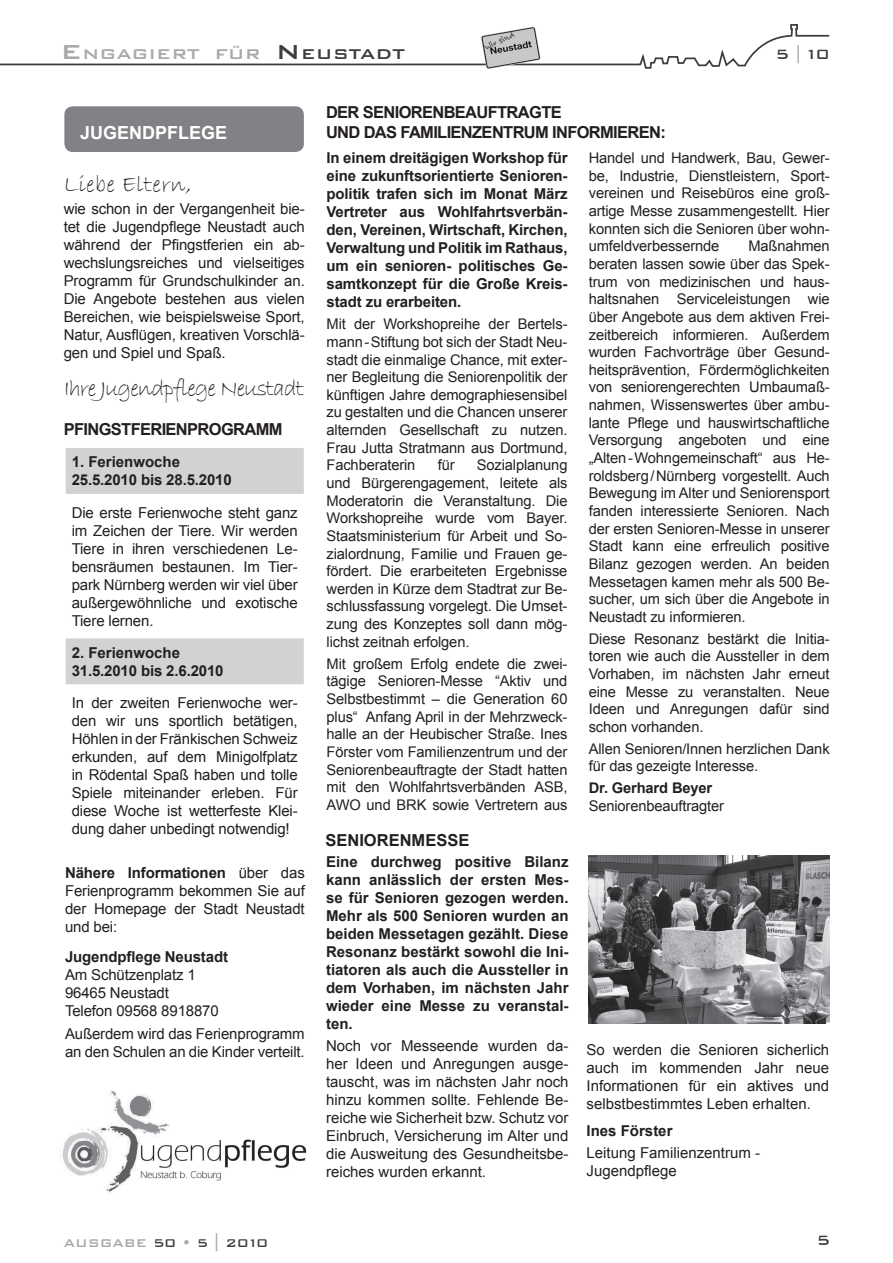
<style>
.page{position:relative;width:893px;height:1263px;background:#fff}
.page>*{position:absolute;margin:0;border:0;box-sizing:border-box;transform-origin:0 0}
.t1{font:24px "Bradley Hand ITC";letter-spacing:-.05em;color:#231f20}
.t2{font:24px "Bradley Hand ITC";letter-spacing:.01em;color:#231f20}
.t3{font:500 18.9px "Bank Gothic BT";color:#a8a9ad;scale:1.06 1}
.t4{font:700 18px "Arial";color:#fff}
.t5{font:500 18px "Bank Gothic BT";color:#3e3e3f}
.t6{font:700 16.5px/19.8px "Arial";letter-spacing:-.04em;color:#231f20}
.t7{font:700 16.5px "Arial";color:#231f20}
.t8{font:15px/18px "Arial";letter-spacing:-.01em;color:#231f20;text-align:justify}
.t9{font:700 15px/18px "Arial";letter-spacing:-.01em;color:#231f20;text-align:justify}
.t10{font:500 15px "Bank Gothic BT";color:#3e3e3f}
.t11{font:500 15px "Bank Gothic BT";color:#a8a9ad}
.t12{font:14.7px/17.7px "Arial";letter-spacing:-.01em;color:#231f20;text-align:justify}
.t13{font:700 14.7px "Arial";letter-spacing:-.01em;color:#231f20}
.s1{font-size:27px}
.s2{font-size:27px;color:#3e3e3f}
.s3{color:#3e3e3f}
.s4{color:#a8a9ad}
.s5{font-weight:700}
.s6{font-size:18px;color:#a8a9ad}
</style>
<div class="page">
<svg style="left:0;top:24px;width:830px;height:45px"></svg>
<svg style="left:481px;top:26px;width:60px;height:43px"></svg>
<img style="left:588px;top:856px;width:241px;height:167px">
<svg style="left:66px;top:448px;width:238px;height:236px"></svg>
<div style="left:64px;top:106px;width:240px;height:46px;background:#808285;border-radius:9px"></div>
<img style="left:62px;top:1091px;width:244px;height:103px">
<p class="t3" style="left:61px;top:44px;width:326px"><span class="s1">E</span>ngagiert für <span class="s2">N</span> <span class="s3">eustadt</span></p>
<p class="t4" style="left:80px;top:121px;width:149px">JUGENDPFLEGE</p>
<p class="t6" style="left:326px;top:103px;width:237px">DER SENIORENBEAUFTRAGTE und</p>
<p class="t6" style="left:364px;top:123px;width:12px">das</p>
<p class="t6" style="left:400px;top:123px;width:11px">familienzentrum</p>
<p class="t6" style="left:552px;top:123px;width:115px">INFORMIERen :</p>
<p class="t5" style="left:775px;top:44px;width:56px">5 <span class="s4">|</span>10</p>
<h1 class="t2" style="left:64px;top:169px;width:129px">Liebe Eltern,</h1>
<p class="t8" style="left:64px;top:199px;width:243px">wie schon in der Vergangenheit bie&shy;tet die Jugendpflege Neustadt auch während der Pfingstferien ein ab&shy;wechslungsreiches und vielseitiges Programm für Grundschulkinder an.<br>Die Angebote bestehen aus vielen Bereichen, wie beispielsweise Sport, Natur, Ausflügen, kreativen Vorschlä&shy;gen und Spiel und Spaß.</p>
<h1 class="t1" style="left:64px;top:373px;width:242px">Ihre Jugendpflege Neustadt</h1>
<p class="t6" style="left:64px;top:420px;width:10px">pfin</p>
<p class="t6" style="left:99px;top:420px;width:53px">gstFerienpr</p>
<p class="t6" style="left:209px;top:420px;width:38px">ogramm</p>
<p class="t9" style="left:72px;top:454px;width:162px">1. Ferienwoche<br>25.5.2010 bis 28.5.2010</p>
<p class="t8" style="left:72px;top:503px;width:228px">Die erste Ferienwoche steht ganz im Zeichen der Tiere. Wir werden Tiere in ihren verschiedenen Le&shy;bensräumen bestaunen. Im Tier&shy;park Nürnberg werden wir viel über außergewöhnliche und exotische Tiere lernen.</p>
<p class="t9" style="left:72px;top:644px;width:153px">2. Ferienwoche<br>31.5.2010 bis 2.6.2010</p>
<p class="t8" style="left:72px;top:694px;width:228px">In der zweiten Ferienwoche wer&shy;den wir uns sportlich betätigen, Höhlen in der Fränkischen Schweiz erkunden, auf dem Minigolfplatz in Rödental Spaß haben und tolle Spiele miteinander erleben. Für diese Woche ist wetterfeste Klei&shy;dung daher unbedingt notwendig!</p>
<p class="t8" style="left:65px;top:863px;width:241px"><span class="s5">Nähere Informationen</span> über das Ferienprogramm bekommen Sie auf der Homepage der Stadt Neustadt und bei:</p>
<p class="t9" style="left:65px;top:948px;width:165px">Jugendpflege Neustadt</p>
<p class="t8" style="left:65px;top:966px;width:155px;text-align:left">Am Schützenplatz 1<br>96465 Neustadt<br>Telefon 09568 8918870</p>
<p class="t8" style="left:65px;top:1024px;width:241px">Außerdem wird das Ferienprogramm an den Schulen an die Kinder verteilt.</p>
<p class="t9" style="left:327px;top:150px;width:242px">In einem dreitägigen Workshop für eine zukunftsorientierte Senioren&shy;politik trafen sich im Monat März Vertreter aus Wohlfahrtsverbän&shy;den, Vereinen, Wirtschaft, Kirchen, Verwaltung und Politik im Rathaus, um ein senioren- politisches Ge&shy;samtkonzept für die Große Kreis&shy;stadt zu erarbeiten.</p>
<p class="t12" style="left:327px;top:315px;width:242px">Mit der Workshopreihe der Bertels&shy;mann-Stiftung bot sich der Stadt Neu&shy;stadt die einmalige Chance, mit exter&shy;ner Begleitung die Seniorenpolitik der künftigen Jahre demographiesensibel zu gestalten und die Chancen unserer alternden Gesellschaft zu nutzen.<br>Frau Jutta Stratmann aus Dortmund, Fachberaterin</p>
<p class="t12" style="left:327px;top:456px;width:242px;text-indent:150px">Sozialplanung und Bürgerengagement, leitete als Moderatorin die Veranstaltung. Die Workshopreihe wurde vom Bayer.<br>Staatsministerium für Arbeit und So&shy;zialordnung, Familie und Frauen ge&shy;fördert. Die erarbeiteten Ergebnisse werden in Kürze dem Stadtrat zur Be&shy;schlussfassung vorgelegt. Die Umset&shy;zung des Konzeptes soll dann mög&shy;lichst zeitnah erfolgen.</p>
<p class="t12" style="left:327px;top:655px;width:242px">Mit großem Erfolg endete die zwei&shy;tägige Senioren-Messe “Aktiv und Selbstbestimmt – die Generation 60 plus“ Anfang April in der Mehrzweck&shy;halle an der Heubischer Straße. Ines Förster vom Familienzentrum und der Seniorenbeauftragte der Stadt hatten mit den Wohlfahrtsverbänden ASB, AWO und BRK sowie Vertretern aus</p>
<p class="t12" style="left:438px;top:456px;width:18px">für</p>
<p class="t12" style="left:589px;top:149px;width:242px">Handel und Handwerk, Bau, Gewer&shy;be, Industrie, Dienstleistern, Sport&shy;vereinen und Reisebüros eine groß&shy;artige Messe zusammengestellt. Hier konnten sich die Senioren über wohn&shy;umfeldverbessernde</p>
<p class="t12" style="left:589px;top:237px;width:242px;text-indent:160px">Maßnahmen beraten lassen sowie über das Spek&shy;trum von medizinischen und haus&shy;haltsnahen Serviceleistungen wie über Angebote aus dem aktiven Frei&shy;zeitbereich informieren. Außerdem wurden Fachvorträge über Gesund&shy;heitsprävention, Fördermöglichkeiten von seniorengerechten Umbaumaß&shy;nahmen, Wissenswertes über ambu&shy;lante Pflege und hauswirtschaftliche Versorgung angeboten und eine „Alten-Wohngemeinschaft“ aus He&shy;roldsberg/Nürnberg vorgestellt. Auch Bewegung im Alter und Seniorensport fanden interessierte Senioren. Nach der ersten Senioren-Messe in unserer Stadt kann eine erfreulich positive Bilanz gezogen werden. An beiden Messetagen kamen mehr als 500 Be&shy;sucher, um sich über die Angebote in Neustadt zu informieren.</p>
<p class="t12" style="left:589px;top:630px;width:242px">Diese Resonanz bestärkt die Initia&shy;toren wie auch die Aussteller in dem Vorhaben, im nächsten Jahr erneut eine Messe zu veranstalten. Neue Ideen und Anregungen dafür sind schon vorhanden.</p>
<p class="t12" style="left:589px;top:740px;width:242px">Allen Senioren/Innen herzlichen Dank für das gezeigte Interesse.</p>
<p class="t13" style="left:589px;top:778px;width:125px">Dr. Gerhard Beyer</p>
<p class="t12" style="left:589px;top:797px;width:137px">Seniorenbeauftragter</p>
<p class="t7" style="left:325px;top:829px;width:145px">SENIORENMESSE</p>
<p class="t9" style="left:326px;top:853px;width:244px">Eine durchweg positive Bilanz kann anlässlich der ersten Mes&shy;se für Senioren gezogen werden.<br>Mehr als 500 Senioren wurden an beiden Messetagen gezählt. Diese Resonanz bestärkt sowohl die Ini&shy;tiatoren als auch die Aussteller in dem Vorhaben, im nächsten Jahr wieder eine Messe zu veranstal&shy;ten.</p>
<p class="t8" style="left:326px;top:1037px;width:244px">Noch vor Messeende wurden da&shy;her Ideen und Anregungen ausge&shy;tauscht, was im nächsten Jahr noch hinzu kommen sollte. Fehlende Be&shy;reiche wie Sicherheit bzw. Schutz vor Einbruch, Versicherung im Alter und die Ausweitung des Gesundheitsbe&shy;reiches wurden erkannt.</p>
<p class="t8" style="left:587px;top:1041px;width:244px">So werden die Senioren sicherlich auch im kommenden Jahr neue Informationen für ein aktives und selbstbestimmtes Leben erhalten.</p>
<p class="t9" style="left:587px;top:1122px;width:87px">Ines Förster</p>
<p class="t8" style="left:587px;top:1144px;width:175px">Leitung Familienzentrum -<br>Jugendpflege</p>
<p class="t11" style="left:64px;top:1235px;width:13px">AUSGA</p>
<p class="t10" style="left:124px;top:1235px;width:146px"><span class="s4">BE</span> 50 <span class="s4">•</span> 5 <span class="s6">|</span> 2010</p>
<p class="t5" style="left:816px;top:1230px;width:15px">5</p>
</div>
